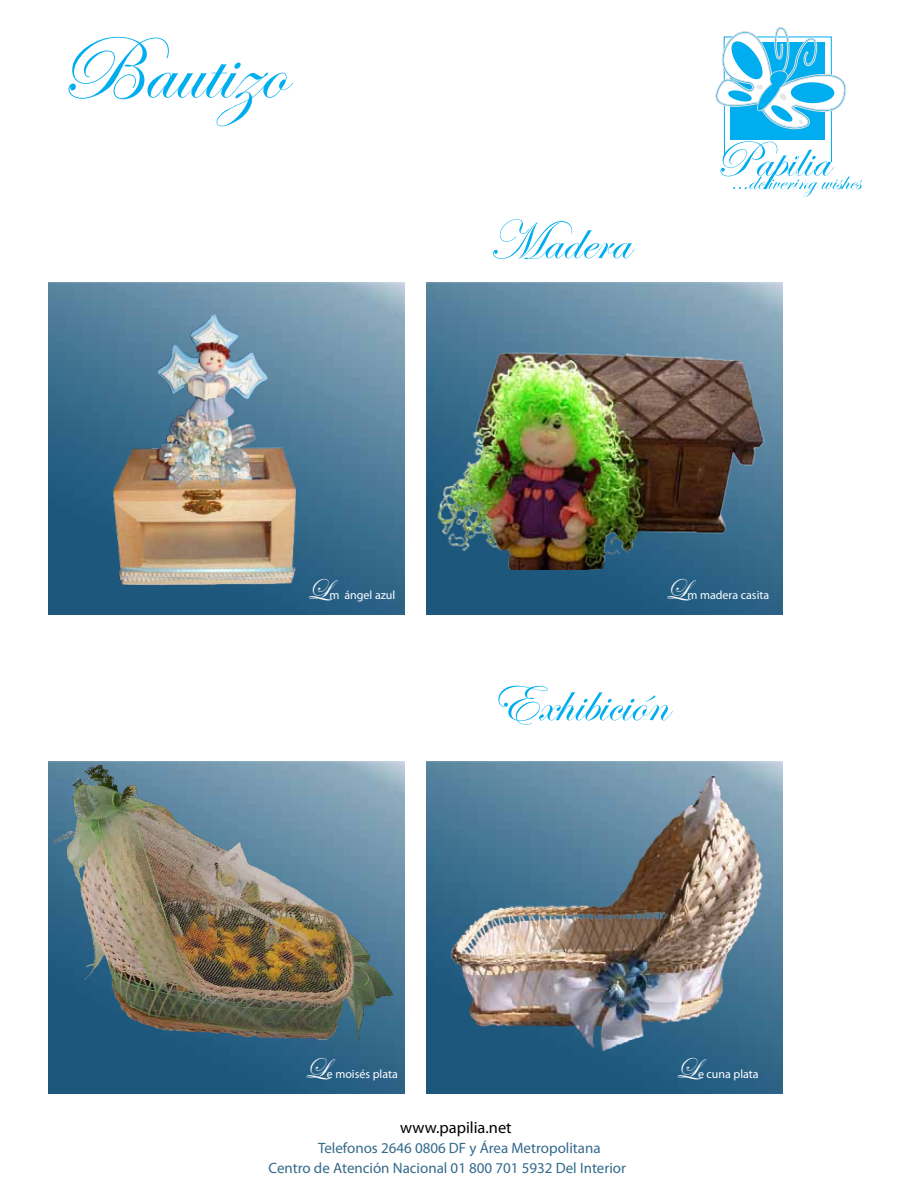
<style>
.page{position:relative;width:918px;height:1188px;background:#fff}
.page>*{position:absolute;margin:0;border:0;box-sizing:border-box;transform-origin:0 0}
.t1{font:91.2px "Edwardian Script ITC";color:#00aeef}
.t2{font:55.8px "Edwardian Script ITC";color:#00aeef}
.t3{font:30px "Edwardian Script ITC";color:#fff}
.t4{font:16.35px "Myriad Pro";color:#000}
.t5{font:15px/20.1px "Myriad Pro";color:#346a8b}
.t6{font:12px "Myriad Pro";color:#fff}
</style>
<div class="page">
<img style="left:49px;top:762px;width:356px;height:331px">
<img style="left:49px;top:282px;width:356px;height:332px">
<img style="left:427px;top:762px;width:356px;height:331px">
<img style="left:427px;top:282px;width:356px;height:332px">
<svg style="left:715px;top:27px;width:147px;height:170px"></svg>
<img style="left:430px;top:333px;width:353px;height:237px">
<img style="left:108px;top:304px;width:204px;height:289px">
<img style="left:446px;top:770px;width:321px;height:283px">
<img style="left:54px;top:766px;width:351px;height:274px">
<h1 class="t1" style="left:58px;top:19px;width:228px">Bautizo</h1>
<h2 class="t2" style="left:488px;top:210px;width:143px">Madera</h2>
<h3 class="t3" style="left:307px;top:574px;width:24px">L</h3>
<p class="t6" style="left:329px;top:588px;width:68px">m ángel azul</p>
<h3 class="t3" style="left:665px;top:574px;width:24px">L</h3>
<p class="t6" style="left:687px;top:588px;width:83px">m madera casita</p>
<h2 class="t2" style="left:490px;top:672px;width:179px">Exhibición</h2>
<h3 class="t3" style="left:304px;top:1053px;width:24px">L</h3>
<p class="t6" style="left:327px;top:1067px;width:73px">e moisés plata</p>
<h3 class="t3" style="left:675px;top:1053px;width:24px">L</h3>
<p class="t6" style="left:698px;top:1067px;width:62px">e cuna plata</p>
<p class="t4" style="left:400px;top:1117px;width:113px">www.papilia.net</p>
<p class="t5" style="left:268px;top:1137px;width:359px;text-indent:50px">Telefonos 2646 0806 DF y Área Metropolitana<br>Centro de Atención Nacional 01 800 701 5932 Del Interior</p>
</div>
